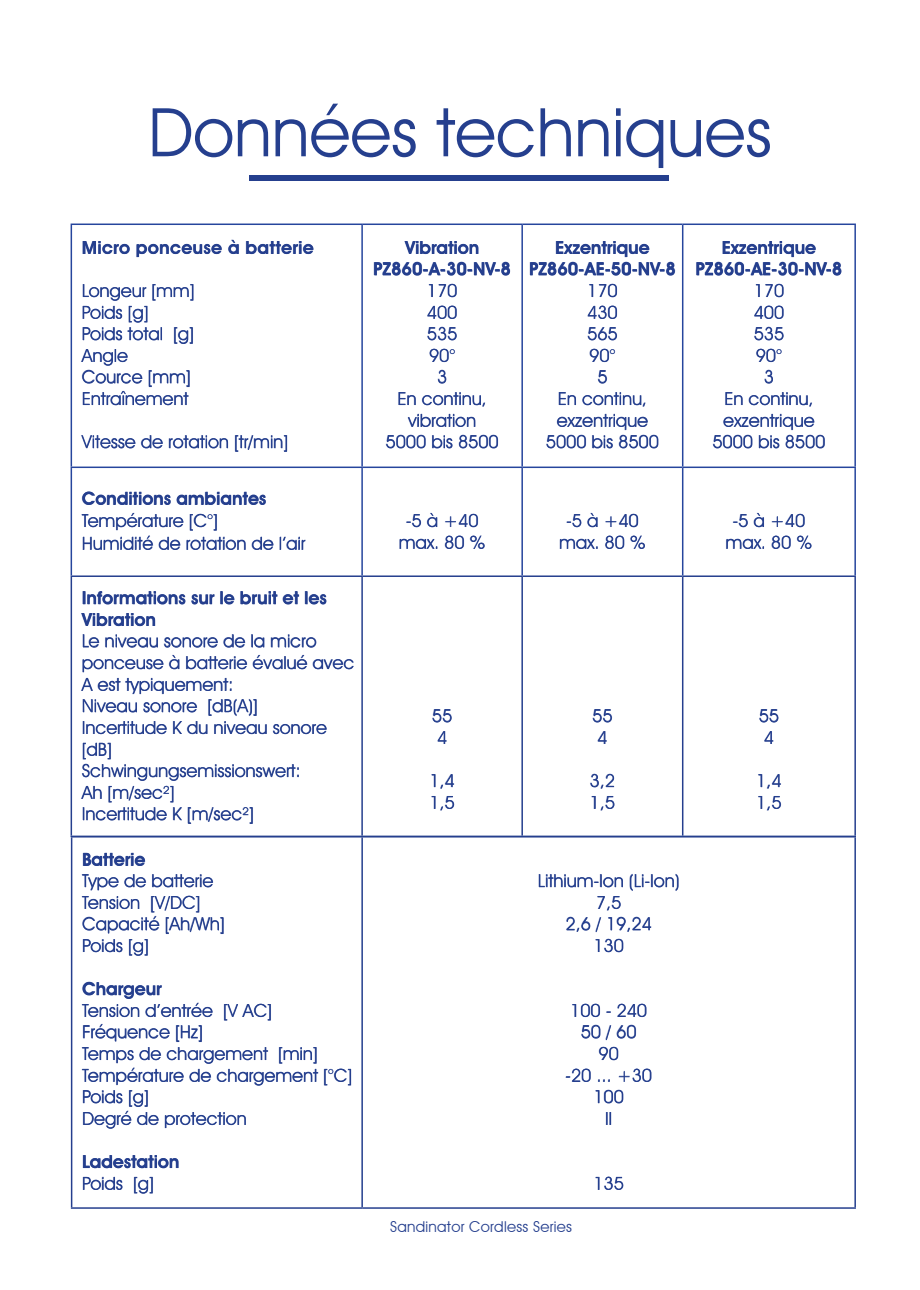
<style>
.page{position:relative;width:920px;height:1290px;background:#fff}
.page>*{position:absolute;margin:0;border:0;box-sizing:border-box;transform-origin:0 0}
.t1{font:18px/21.6px "Avant Garde IT Cby BT";color:#253f8e}
.t2{font:600 18px/21.6px "Avant Garde IT Cby BT";color:#253f8e;text-align:center}
.t3{font:600 18px "Avant Garde IT Cby BT";letter-spacing:.02em;color:#253f8e}
.t4{font:15px "Avant Garde IT Cby BT";letter-spacing:.02em;color:#253f8e}
</style>
<div class="page">
<svg style="left:153px;top:104px;width:617px;height:64px"></svg>
<hr style="left:71px;top:223px;width:291px;height:2px;background:#26459d">
<hr style="left:71px;top:225px;width:1px;height:241px;background:#26459d">
<hr style="left:362px;top:223px;width:160px;height:2px;background:#26459d">
<hr style="left:361px;top:225px;width:2px;height:241px;background:#26459d">
<hr style="left:71px;top:466px;width:291px;height:2px;background:#26459d">
<hr style="left:362px;top:466px;width:160px;height:2px;background:#26459d">
<hr style="left:522px;top:223px;width:161px;height:2px;background:#26459d">
<hr style="left:521px;top:225px;width:2px;height:241px;background:#26459d">
<hr style="left:683px;top:223px;width:173px;height:2px;background:#26459d">
<hr style="left:682px;top:225px;width:1px;height:241px;background:#26459d">
<hr style="left:854px;top:225px;width:2px;height:241px;background:#26459d">
<hr style="left:522px;top:466px;width:161px;height:2px;background:#26459d">
<hr style="left:683px;top:466px;width:173px;height:2px;background:#26459d">
<hr style="left:361px;top:468px;width:2px;height:107px;background:#26459d">
<hr style="left:521px;top:468px;width:2px;height:107px;background:#26459d">
<hr style="left:682px;top:468px;width:1px;height:107px;background:#26459d">
<hr style="left:71px;top:577px;width:1px;height:259px;background:#253f8e">
<hr style="left:361px;top:577px;width:2px;height:259px;background:#253f8e">
<hr style="left:521px;top:577px;width:2px;height:259px;background:#253f8e">
<hr style="left:682px;top:577px;width:1px;height:259px;background:#253f8e">
<hr style="left:854px;top:577px;width:2px;height:259px;background:#253f8e">
<hr style="left:71px;top:468px;width:1px;height:107px;background:#26459d">
<hr style="left:854px;top:468px;width:2px;height:107px;background:#26459d">
<hr style="left:71px;top:575px;width:291px;height:2px;background:#253f8e">
<hr style="left:362px;top:575px;width:160px;height:2px;background:#253f8e">
<hr style="left:522px;top:575px;width:161px;height:2px;background:#253f8e">
<hr style="left:683px;top:575px;width:173px;height:2px;background:#253f8e">
<svg style="left:759px;top:796px;width:22px;height:14px"></svg>
<svg style="left:759px;top:774px;width:22px;height:14px"></svg>
<svg style="left:765px;top:731px;width:8px;height:13px"></svg>
<svg style="left:759px;top:709px;width:19px;height:14px"></svg>
<svg style="left:592px;top:796px;width:22px;height:14px"></svg>
<svg style="left:591px;top:774px;width:23px;height:14px"></svg>
<svg style="left:598px;top:731px;width:9px;height:13px"></svg>
<svg style="left:593px;top:709px;width:19px;height:14px"></svg>
<svg style="left:432px;top:796px;width:22px;height:14px"></svg>
<svg style="left:432px;top:774px;width:22px;height:14px"></svg>
<svg style="left:438px;top:731px;width:8px;height:13px"></svg>
<svg style="left:433px;top:709px;width:19px;height:14px"></svg>
<svg style="left:81px;top:743px;width:218px;height:81px"></svg>
<svg style="left:81px;top:678px;width:246px;height:56px"></svg>
<svg style="left:83px;top:655px;width:271px;height:17px"></svg>
<svg style="left:83px;top:635px;width:233px;height:13px"></svg>
<svg style="left:81px;top:613px;width:74px;height:13px"></svg>
<svg style="left:83px;top:591px;width:243px;height:13px"></svg>
<svg style="left:727px;top:535px;width:84px;height:14px"></svg>
<svg style="left:733px;top:513px;width:72px;height:14px"></svg>
<svg style="left:560px;top:535px;width:85px;height:14px"></svg>
<svg style="left:567px;top:513px;width:71px;height:14px"></svg>
<svg style="left:400px;top:535px;width:85px;height:14px"></svg>
<svg style="left:407px;top:513px;width:71px;height:14px"></svg>
<svg style="left:82px;top:513px;width:223px;height:37px"></svg>
<svg style="left:82px;top:491px;width:184px;height:14px"></svg>
<svg style="left:713px;top:414px;width:112px;height:34px"></svg>
<svg style="left:726px;top:392px;width:86px;height:14px"></svg>
<svg style="left:765px;top:370px;width:8px;height:14px"></svg>
<svg style="left:756px;top:349px;width:25px;height:13px"></svg>
<svg style="left:754px;top:327px;width:29px;height:13px"></svg>
<svg style="left:754px;top:306px;width:29px;height:13px"></svg>
<svg style="left:756px;top:284px;width:27px;height:13px"></svg>
<svg style="left:697px;top:241px;width:144px;height:35px"></svg>
<svg style="left:547px;top:414px;width:111px;height:34px"></svg>
<svg style="left:559px;top:392px;width:86px;height:14px"></svg>
<svg style="left:598px;top:371px;width:9px;height:13px"></svg>
<svg style="left:590px;top:349px;width:25px;height:13px"></svg>
<svg style="left:588px;top:327px;width:29px;height:13px"></svg>
<svg style="left:588px;top:306px;width:29px;height:13px"></svg>
<svg style="left:590px;top:284px;width:27px;height:13px"></svg>
<svg style="left:530px;top:241px;width:145px;height:35px"></svg>
<svg style="left:386px;top:435px;width:112px;height:13px"></svg>
<svg style="left:408px;top:414px;width:67px;height:13px"></svg>
<svg style="left:399px;top:392px;width:86px;height:14px"></svg>
<svg style="left:438px;top:370px;width:8px;height:14px"></svg>
<svg style="left:430px;top:349px;width:25px;height:13px"></svg>
<svg style="left:428px;top:327px;width:29px;height:13px"></svg>
<svg style="left:428px;top:306px;width:29px;height:13px"></svg>
<svg style="left:429px;top:284px;width:28px;height:13px"></svg>
<svg style="left:374px;top:262px;width:136px;height:14px"></svg>
<svg style="left:405px;top:241px;width:73px;height:13px"></svg>
<svg style="left:81px;top:435px;width:206px;height:17px"></svg>
<svg style="left:81px;top:284px;width:112px;height:121px"></svg>
<svg style="left:83px;top:240px;width:230px;height:17px"></svg>
<hr style="left:71px;top:836px;width:291px;height:1px;background:#253f8e">
<hr style="left:71px;top:837px;width:1px;height:370px;background:#253f8e">
<hr style="left:362px;top:836px;width:494px;height:1px;background:#253f8e">
<hr style="left:361px;top:837px;width:2px;height:370px;background:#253f8e">
<hr style="left:854px;top:837px;width:2px;height:370px;background:#253f8e">
<hr style="left:71px;top:1207px;width:291px;height:2px;background:#253f8e">
<hr style="left:362px;top:1207px;width:494px;height:2px;background:#253f8e">
<svg style="left:596px;top:1176px;width:27px;height:14px"></svg>
<svg style="left:606px;top:1112px;width:5px;height:13px"></svg>
<svg style="left:596px;top:1090px;width:27px;height:13px"></svg>
<svg style="left:566px;top:1068px;width:85px;height:14px"></svg>
<svg style="left:599px;top:1047px;width:19px;height:13px"></svg>
<svg style="left:581px;top:1025px;width:55px;height:15px"></svg>
<svg style="left:573px;top:1004px;width:73px;height:13px"></svg>
<svg style="left:596px;top:939px;width:27px;height:13px"></svg>
<svg style="left:567px;top:917px;width:84px;height:15px"></svg>
<svg style="left:539px;top:874px;width:139px;height:36px"></svg>
<svg style="left:83px;top:1177px;width:70px;height:16px"></svg>
<svg style="left:83px;top:1155px;width:95px;height:13px"></svg>
<svg style="left:82px;top:982px;width:269px;height:146px"></svg>
<svg style="left:82px;top:896px;width:142px;height:60px"></svg>
<svg style="left:82px;top:874px;width:131px;height:16px"></svg>
<svg style="left:83px;top:853px;width:62px;height:13px"></svg>
<div style="left:249px;top:176px;width:420px;height:5px;background:#253f8e"></div>
<p class="t3" style="left:82px;top:237px;width:233px">Micro ponceuse à batterie</p>
<p class="t1" style="left:82px;top:280px;width:114px">Longeur [mm]<br>Poids [g]<br>Poids total [g]<br>Angle<br>Cource [mm]<br>Entraînement</p>
<p class="t1" style="left:82px;top:431px;width:208px">Vitesse de rotation [tr/min]</p>
<p class="t2" style="left:373px;top:237px;width:139px">Vibration<br>PZ860-A-30-NV-8</p>
<p class="t1" style="left:386px;top:280px;width:115px;text-align:center">170<br>400<br>535<br>90°<br>3<br>En continu, vibration<br>5000 bis 8500</p>
<p class="t2" style="left:529px;top:237px;width:148px">Exzentrique<br>PZ860-AE-50-NV-8</p>
<p class="t1" style="left:546px;top:280px;width:115px;text-align:center">170<br>430<br>565<br>90°<br>5<br>En continu, exzentrique<br>5000 bis 8500</p>
<p class="t2" style="left:696px;top:237px;width:148px">Exzentrique<br>PZ860-AE-30-NV-8</p>
<p class="t1" style="left:712px;top:280px;width:115px;text-align:center">170<br>400<br>535<br>90°<br>3<br>En continu, exzentrique<br>5000 bis 8500</p>
<p class="t2" style="left:82px;top:487px;width:186px">Conditions ambiantes</p>
<p class="t1" style="left:82px;top:509px;width:225px;line-height:22.5px">Température [C°]<br>Humidité de rotation de l’air</p>
<p class="t1" style="left:399px;top:510px;width:88px;text-align:center">-5 à +40 max. 80 %</p>
<p class="t1" style="left:559px;top:510px;width:88px;text-align:center">-5 à +40 max. 80 %</p>
<p class="t1" style="left:726px;top:510px;width:88px;text-align:center">-5 à +40 max. 80 %</p>
<p class="t2" style="left:82px;top:587px;width:246px;text-align:left">Informations sur le bruit et les<br>Vibration</p>
<p class="t1" style="left:82px;top:630px;width:274px">Le niveau sonore de la micro ponceuse à batterie évalué avec<br>A est typiquement:<br>Niveau sonore [dB(A)]<br>Incertitude K du niveau sonore [dB]<br>Schwingungsemissionswert:<br>Ah [m/sec²]<br>Incertitude K [m/sec²]</p>
<p class="t2" style="left:82px;top:848px;width:65px">Batterie</p>
<p class="t1" style="left:82px;top:870px;width:144px">Type de batterie<br>Tension [V/DC]<br>Capacité [Ah/Wh]<br>Poids [g]</p>
<p class="t2" style="left:82px;top:978px;width:81px">Chargeur</p>
<p class="t1" style="left:82px;top:999px;width:271px">Tension d’entrée [V AC]<br>Fréquence [Hz]<br>Temps de chargement [min]<br>Température de chargement [°C]<br>Poids [g]<br>Degré de protection</p>
<p class="t2" style="left:82px;top:1151px;width:99px">Ladestation</p>
<p class="t1" style="left:82px;top:1172px;width:73px">Poids [g]</p>
<p class="t1" style="left:432px;top:705px;width:22px">55<br>4</p>
<p class="t1" style="left:429px;top:770px;width:27px">1,4<br>1,5</p>
<p class="t1" style="left:592px;top:705px;width:22px">55<br>4</p>
<p class="t1" style="left:590px;top:770px;width:27px">3,2<br>1,5</p>
<p class="t1" style="left:538px;top:870px;width:143px;text-align:center">Lithium-Ion (Li-Ion)<br>7,5<br>2,6 / 19,24<br>130</p>
<p class="t1" style="left:565px;top:999px;width:88px;text-align:center">100 - 240<br>50 / 60<br>90<br>-20 ... +30<br>100<br>II</p>
<p class="t1" style="left:593px;top:1172px;width:32px">135</p>
<p class="t4" style="left:390px;top:1218px;width:184px">Sandinator Cordless Series</p>
<p class="t1" style="left:759px;top:705px;width:22px">55<br>4</p>
<p class="t1" style="left:756px;top:770px;width:27px">1,4<br>1,5</p>
</div>
